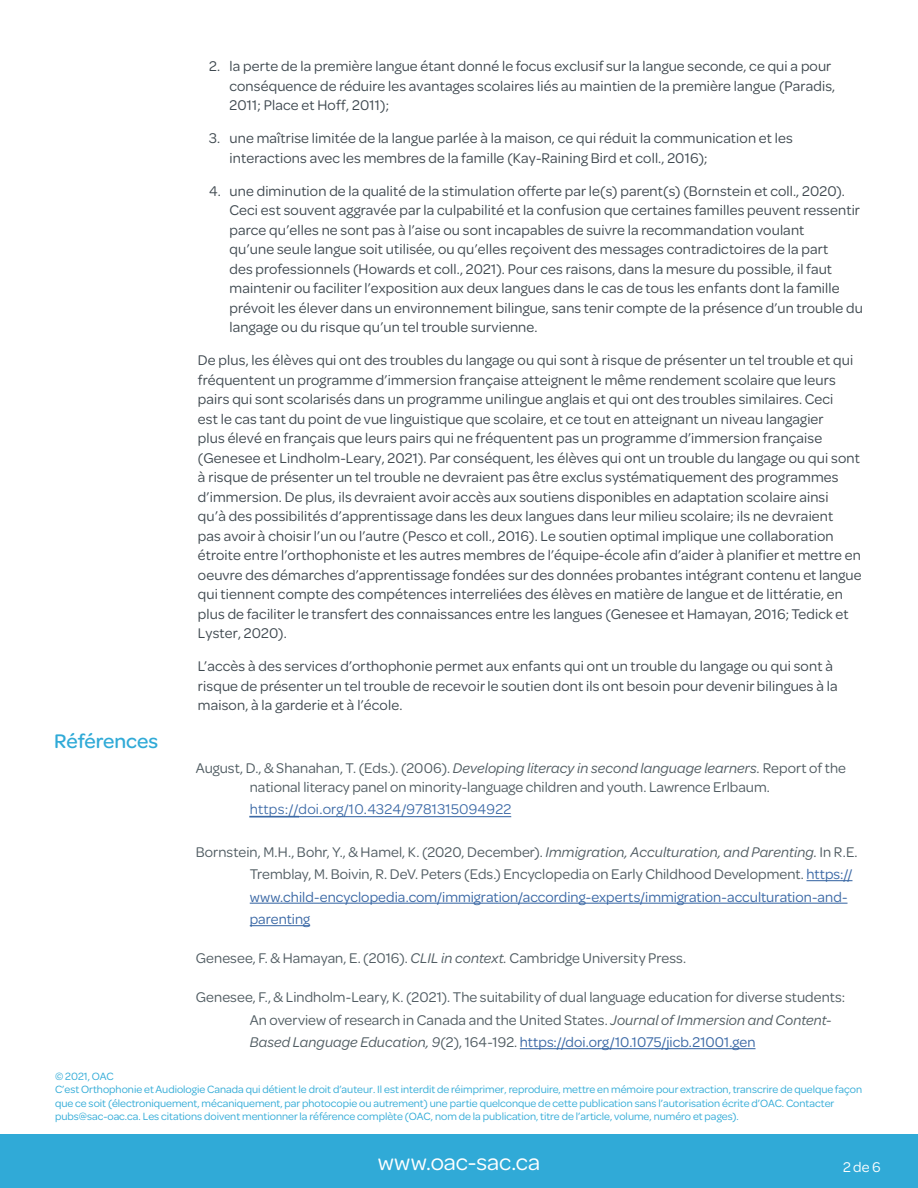
<style>
.page{position:relative;width:918px;height:1188px;background:#fff}
.page>*{position:absolute;margin:0;border:0;box-sizing:border-box;transform-origin:0 0}
.t1{font:24px "Omnes";color:#fff}
.t2{font:500 21px "Omnes";color:#30aad7}
.t3{font:15px/19.5px "Omnes";letter-spacing:.01em;color:#3e484f}
.t4{font:15px/22.5px "Omnes";letter-spacing:.005em;color:#505c62}
.t5{font:15px "Omnes";letter-spacing:.015em;color:#3a68a5}
.t6{font:15px "Omnes";color:#fff}
.t7{font:11.25px/13.5px "Omnes";color:#30aad7}
.s1{font-style:italic}
.s2{color:#3a68a5}
</style>
<div class="page">
<div style="left:0;top:1134px;width:918px;height:54px;background:#30aad7"></div>
<hr style="left:806px;top:880px;width:46px;height:1px;background:#3a68a5">
<hr style="left:250px;top:903px;width:598px;height:1px;background:#3a68a5">
<hr style="left:250px;top:925px;width:60px;height:1px;background:#3a68a5">
<hr style="left:520px;top:1048px;width:236px;height:1px;background:#3a68a5">
<hr style="left:299px;top:816px;width:212px;height:1px;background:#3a68a5">
<hr style="left:249px;top:816px;width:50px;height:1px;background:#3a68a5">
<h2 class="t2" style="left:54px;top:726px;width:106px">Références</h2>
<p class="t3" style="left:230px;top:56px;width:607px;text-indent:-20px">2. la perte de la première langue étant donné le focus exclusif sur la langue seconde, ce qui a pour conséquence de réduire les avantages scolaires liés au maintien de la première langue (Paradis,<br>2011; Place et Hoff, 2011);</p>
<p class="t3" style="left:230px;top:128px;width:565px;text-indent:-20px">3. une maîtrise limitée de la langue parlée à la maison, ce qui réduit la communication et les interactions avec les membres de la famille (Kay-Raining Bird et coll., 2016);</p>
<p class="t3" style="left:230px;top:180px;width:635px;text-indent:-20px">4. une diminution de la qualité de la stimulation offerte par le(s) parent(s) (Bornstein et coll., 2020).<br>Ceci est souvent aggravée par la culpabilité et la confusion que certaines familles peuvent ressentir parce qu’elles ne sont pas à l’aise ou sont incapables de suivre la recommandation voulant<br>qu’une seule langue soit utilisée, ou qu’elles reçoivent des messages contradictoires de la part<br>des professionnels (Howards et coll., 2021). Pour ces raisons, dans la mesure du possible, il faut maintenir ou faciliter l’exposition aux deux langues dans le cas de tous les enfants dont la famille prévoit les élever dans un environnement bilingue, sans tenir compte de la présence d’un trouble du langage ou du risque qu’un tel trouble survienne.</p>
<p class="t3" style="left:198px;top:350px;width:665px">De plus, les élèves qui ont des troubles du langage ou qui sont à risque de présenter un tel trouble et qui fréquentent un programme d’immersion française atteignent le même rendement scolaire que leurs pairs qui sont scolarisés dans un programme unilingue anglais et qui ont des troubles similaires. Ceci<br>est le cas tant du point de vue linguistique que scolaire, et ce tout en atteignant un niveau langagier<br>plus élevé en français que leurs pairs qui ne fréquentent pas un programme d’immersion française (Genesee et Lindholm-Leary, 2021). Par conséquent, les élèves qui ont un trouble du langage ou qui sont à risque de présenter un tel trouble ne devraient pas être exclus systématiquement des programmes d’immersion. De plus, ils devraient avoir accès aux soutiens disponibles en adaptation scolaire ainsi<br>qu’à des possibilités d’apprentissage dans les deux langues dans leur milieu scolaire; ils ne devraient<br>pas avoir à choisir l’un ou l’autre (Pesco et coll., 2016). Le soutien optimal implique une collaboration étroite entre l’orthophoniste et les autres membres de l’équipe-école afin d’aider à planifier et mettre en oeuvre des démarches d’apprentissage fondées sur des données probantes intégrant contenu et langue qui tiennent compte des compétences interreliées des élèves en matière de langue et de littératie, en plus de faciliter le transfert des connaissances entre les langues (Genesee et Hamayan, 2016; Tedick et Lyster, 2020).</p>
<p class="t3" style="left:198px;top:656px;width:641px">L’accès à des services d’orthophonie permet aux enfants qui ont un trouble du langage ou qui sont à risque de présenter un tel trouble de recevoir le soutien dont ils ont besoin pour devenir bilingues à la maison, à la garderie et à l’école.</p>
<p class="t4" style="left:250px;top:757px;width:598px;line-height:19.4px;text-indent:-54px">August, D., &amp; Shanahan, T. (Eds.). (2006). <span class="s1">Developing literacy in second language learners.</span> Report of the national literacy panel on minority-language children and youth. Lawrence Erlbaum.</p>
<p class="t5" style="left:250px;top:799px;width:263px">https://doi.org/10.4324/9781315094922</p>
<p class="t4" style="left:250px;top:840px;width:609px;text-indent:-54px">Bornstein, M.H., Bohr, Y., &amp; Hamel, K. (2020, December). <span class="s1">Immigration, Acculturation, and Parenting.</span> In R.E.<br>Tremblay, M. Boivin, R. DeV. Peters (Eds.) Encyclopedia on Early Childhood Development. <span class="s2">https:// www.child-encyclopedia.com/immigration/according-experts/immigration-acculturation-and&shy;parenting</span></p>
<p class="t4" style="left:196px;top:946px;width:492px">Genesee, F. &amp; Hamayan, E. (2016). <span class="s1">CLIL in context.</span> Cambridge University Press.</p>
<p class="t4" style="left:250px;top:985px;width:597px;text-indent:-54px">Genesee, F., &amp; Lindholm-Leary, K. (2021). The suitability of dual language education for diverse students:<br>An overview of research in Canada and the United States. <span class="s1">Journal of Immersion and Content-<br>Based Language Education, 9</span>(2), 164-192. <span class="s2">https://doi.org/10.1075/jicb.21001.gen</span></p>
<p class="t7" style="left:55px;top:1068px;width:809px">© 2021, OAC<br>C’est Orthophonie et Audiologie Canada qui détient le droit d’auteur. Il est interdit de réimprimer, reproduire, mettre en mémoire pour extraction, transcrire de quelque façon que ce soit (électroniquement, mécaniquement, par photocopie ou autrement) une partie quelconque de cette publication sans l’autorisation écrite d’OAC. Contacter pubs@sac-oac.ca. Les citations doivent mentionner la référence complète (OAC, nom de la publication, titre de l’article, volume, numéro et pages).</p>
<p class="t6" style="left:843px;top:1157px;width:39px">2 de 6</p>
<h1 class="t1" style="left:378px;top:1146px;width:164px">www.oac-sac.ca</h1>
</div>
